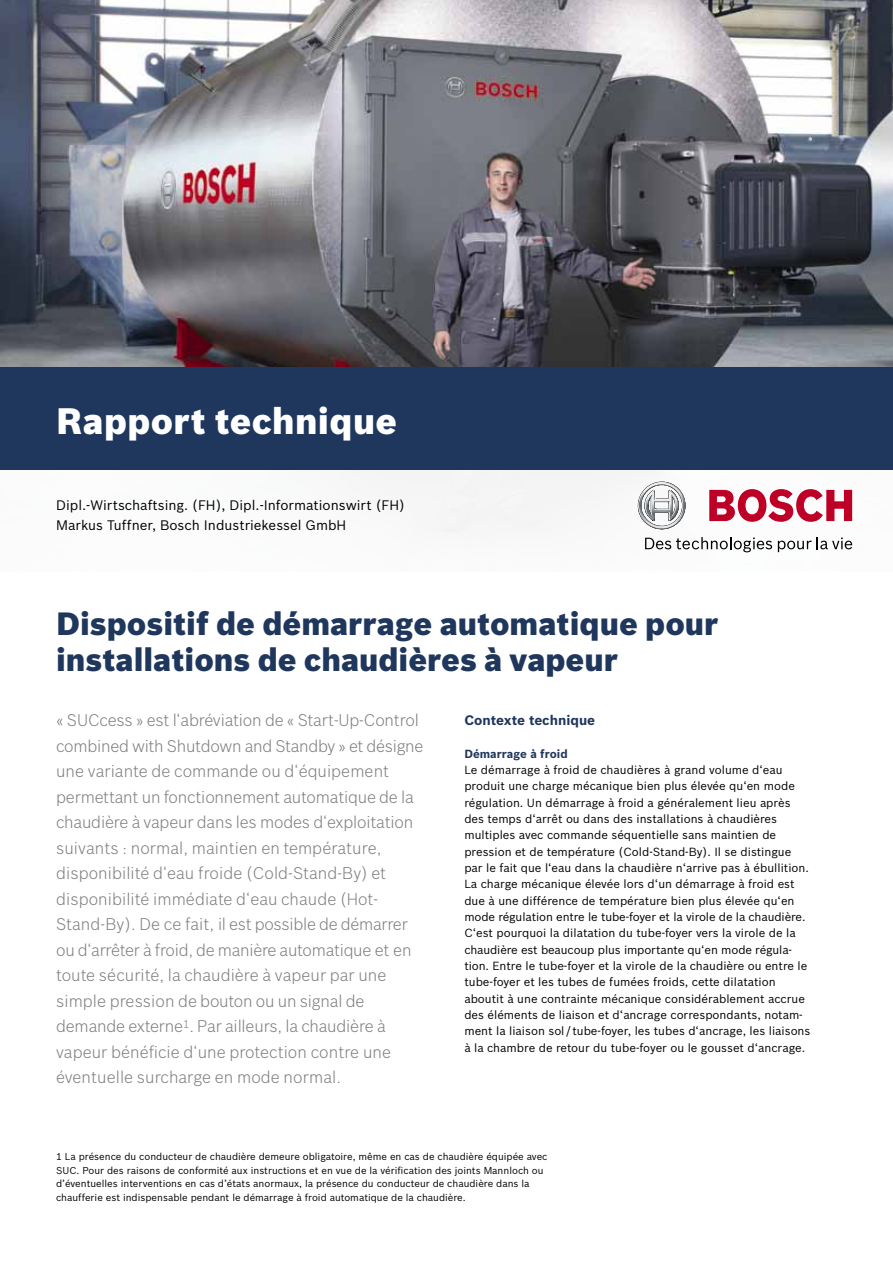
<style>
.page{position:relative;width:893px;height:1263px;background:#fff}
.page>*{position:absolute;margin:0;border:0;box-sizing:border-box;transform-origin:0 0}
.t1{font:900 36px "Bosch Sans";letter-spacing:.01em;color:#fff}
.t2{font:900 31.5px/35.7px "Bosch Sans";color:#20375d}
.t3{font:300 16.5px/25.5px "Bosch Sans";letter-spacing:-.01em;color:#7c7c7c}
.t4{font:13.5px/20.4px "Bosch Sans";color:#000}
.t5{font:700 13.5px "Bosch Sans";color:#20375d}
.t6{font:11.55px/16.4px "Bosch Sans";color:#000}
.t7{font:700 11.55px "Bosch Sans";color:#20375d}
.t8{font:9.75px/13.6px "Bosch Sans";color:#000}
</style>
<div class="page">
<img style="left:0;top:0;width:893px;height:367px">
<svg style="left:638px;top:482px;width:47px;height:47px"></svg>
<svg style="left:645px;top:537px;width:127px;height:15px"></svg>
<svg style="left:778px;top:537px;width:74px;height:15px"></svg>
<svg style="left:709px;top:489px;width:143px;height:33px"></svg>
<div style="left:0;top:367px;width:893px;height:102px;background:#20375d"></div>
<h1 class="t1" style="left:56px;top:399px;width:342px">Rapport technique</h1>
<p class="t4" style="left:56px;top:494px;width:350px">Dipl.-Wirtschaftsing. (FH), Dipl.-Informationswirt (FH)<br>Markus Tuffner, Bosch Industriekessel GmbH</p>
<h2 class="t2" style="left:56px;top:606px;width:664px">Dispositif de démarrage automatique pour installations de chaudières à vapeur</h2>
<p class="t3" style="left:56px;top:707px;width:369px">« SUCcess » est l‘abréviation de « Start-Up-Control combined with Shutdown and Standby » et désigne une variante de commande ou d‘équipement permettant un fonctionnement automatique de la chaudière à vapeur dans les modes d‘exploitation suivants : normal, maintien en température, disponibilité d‘eau froide (Cold-Stand-By) et disponibilité immédiate d‘eau chaude (Hot-Stand-By). De ce fait, il est possible de démarrer ou d‘arrêter à froid, de manière automatique et en toute sécurité, la chaudière à vapeur par une simple pression de bouton ou un signal de demande externe<sup>1</sup>. Par ailleurs, la chaudière à vapeur bénéficie d‘une protection contre une éventuelle surcharge en mode normal.</p>
<p class="t5" style="left:464px;top:712px;width:132px">Contexte technique</p>
<p class="t7" style="left:464px;top:746px;width:105px">Démarrage à froid</p>
<p class="t6" style="left:464px;top:761px;width:348px">Le démarrage à froid de chaudières à grand volume d‘eau produit une charge mécanique bien plus élevée qu‘en mode régulation. Un démarrage à froid a généralement lieu après des temps d‘arrêt ou dans des installations à chaudières multiples avec commande séquentielle sans maintien de pression et de température (Cold-Stand-By). Il se distingue par le fait que l‘eau dans la chaudière n‘arrive pas à ébullition.<br>La charge mécanique élevée lors d‘un démarrage à froid est due à une différence de température bien plus élevée qu‘en mode régulation entre le tube-foyer et la virole de la chaudière.<br>C‘est pourquoi la dilatation du tube-foyer vers la virole de la chaudière est beaucoup plus importante qu‘en mode régula&shy;tion. Entre le tube-foyer et la virole de la chaudière ou entre le tube-foyer et les tubes de fumées froids, cette dilatation aboutit à une contrainte mécanique considérablement accrue des éléments de liaison et d‘ancrage correspondants, notam&shy;ment la liaison sol / tube-foyer, les tubes d‘ancrage, les liaisons à la chambre de retour du tube-foyer ou le gousset d‘ancrage.</p>
<p class="t8" style="left:56px;top:1150px;width:493px">1 La présence du conducteur de chaudière demeure obligatoire, même en cas de chaudière équipée avec SUC. Pour des raisons de conformité aux instructions et en vue de la vérification des joints Mannloch ou d’éventuelles interventions en cas d’états anormaux, la présence du conducteur de chaudière dans la chaufferie est indispensable pendant le démarrage à froid automatique de la chaudière.</p>
</div>
